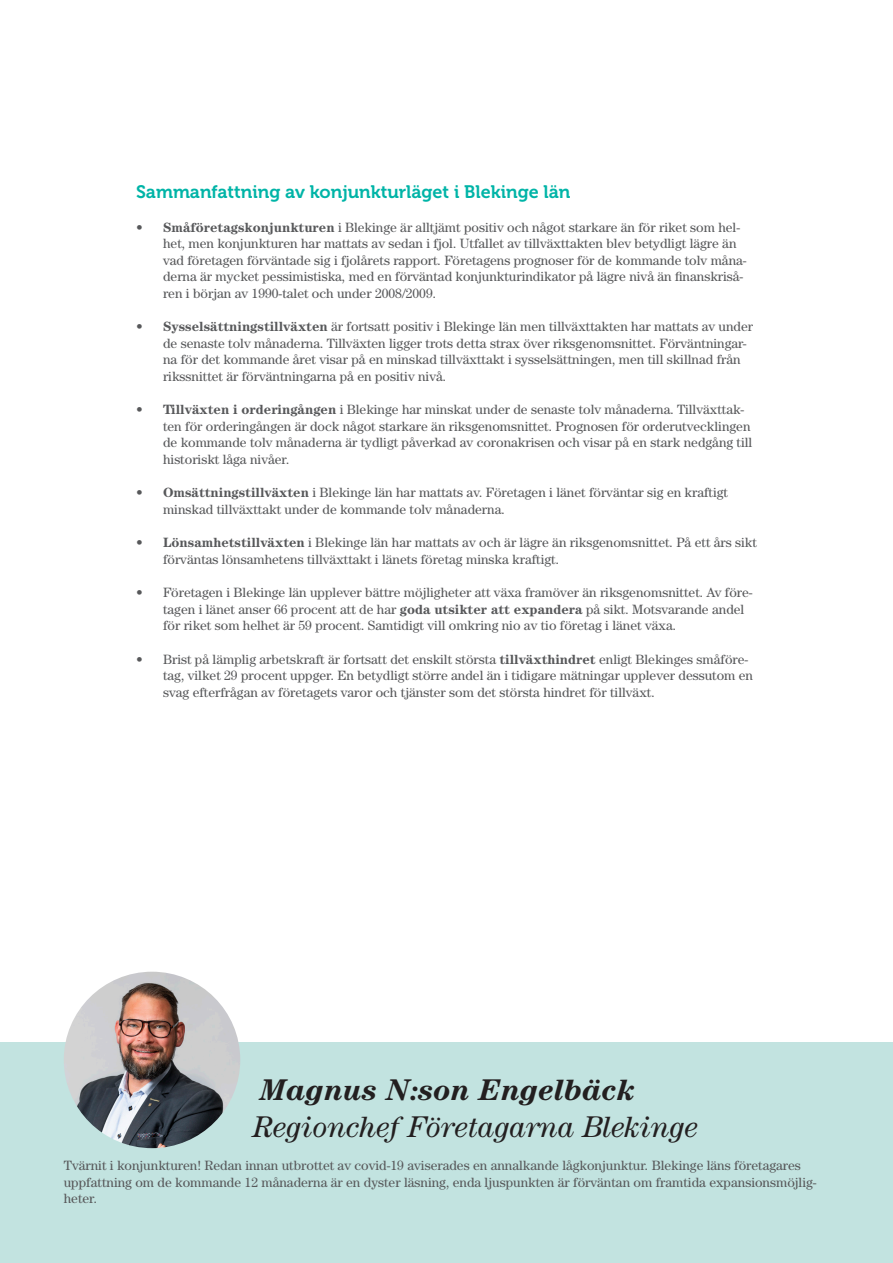
<style>
.page{position:relative;width:893px;height:1263px;background:#fff}
.page>*{position:absolute;margin:0;border:0;box-sizing:border-box;transform-origin:0 0}
.citatrubrik{font:italic 30px/36.6px "Century Std";color:#231f20}
.Heading_1{font:18px "Museo 700";color:#00b4a7}
.brödtext{font:13.5px/16.5px "Century Std";color:#57585a}
.s1{font-weight:700}
</style>
<div class="page">
<div style="left:0;top:1043px;width:893px;height:220px;background:#c2e3e0"></div>
<img style="left:64px;top:972px;width:176px;height:176px;border-radius:88px">
<p class="Heading_1" style="left:136px;top:182px;width:436px">Sammanfattning av konjunkturläget i Blekinge län</p>
<p class="brödtext" style="left:163px;top:219px;width:585px;text-indent:-27px">• <span class="s1">Småföretagskonjunkturen</span> i Blekinge är alltjämt positiv och något starkare än för riket som hel&shy;het, men konjunkturen har mattats av sedan i fjol. Utfallet av tillväxttakten blev betydligt lägre än vad företagen förväntade sig i fjolårets rapport. Företagens prognoser för de kommande tolv måna&shy;derna är mycket pessimistiska, med en förväntad konjunkturindikator på lägre nivå än finanskriså&shy;ren i början av 1990-talet och under 2008/2009.</p>
<p class="brödtext" style="left:163px;top:318px;width:592px;text-indent:-27px">• <span class="s1">Sysselsättningstillväxten</span> är fortsatt positiv i Blekinge län men tillväxttakten har mattats av under de senaste tolv månaderna. Tillväxten ligger trots detta strax över riksgenomsnittet. Förväntningar&shy;na för det kommande året visar på en minskad tillväxttakt i sysselsättningen, men till skillnad från rikssnittet är förväntningarna på en positiv nivå.</p>
<p class="brödtext" style="left:163px;top:401px;width:591px;text-indent:-27px">• <span class="s1">Tillväxten i orderingången</span> i Blekinge har minskat under de senaste tolv månaderna. Tillväxttak&shy;ten för orderingången är dock något starkare än riksgenomsnittet. Prognosen för orderutvecklingen de kommande tolv månaderna är tydligt påverkad av coronakrisen och visar på en stark nedgång till historiskt låga nivåer.</p>
<p class="brödtext" style="left:163px;top:484px;width:567px;text-indent:-27px">• <span class="s1">Omsättningstillväxten</span> i Blekinge län har mattats av. Företagen i länet förväntar sig en kraftigt minskad tillväxttakt under de kommande tolv månaderna.</p>
<p class="brödtext" style="left:163px;top:534px;width:595px;text-indent:-27px">• <span class="s1">Lönsamhetstillväxten</span> i Blekinge län har mattats av och är lägre än riksgenomsnittet. På ett års sikt förväntas lönsamhetens tillväxttakt i länets företag minska kraftigt.</p>
<p class="brödtext" style="left:163px;top:584px;width:591px;text-indent:-27px">• Företagen i Blekinge län upplever bättre möjligheter att växa framöver än riksgenomsnittet. Av före&shy;tagen i länet anser 66 procent att de har <span class="s1">goda utsikter att expandera</span> på sikt. Motsvarande andel för riket som helhet är 59 procent. Samtidigt vill omkring nio av tio företag i länet växa.</p>
<p class="brödtext" style="left:163px;top:651px;width:592px;text-indent:-27px">• Brist på lämplig arbetskraft är fortsatt det enskilt största <span class="s1">tillväxthindret</span> enligt Blekinges småföre&shy;tag, vilket 29 procent uppger. En betydligt större andel än i tidigare mätningar upplever dessutom en svag efterfrågan av företagets varor och tjänster som det största hindret för tillväxt.</p>
<p class="citatrubrik" style="left:253px;top:1071px;width:446px"><span class="s1">Magnus N:son Engelbäck<br></span>Regionchef Företagarna Blekinge</p>
<p class="brödtext" style="left:64px;top:1157px;width:754px">Tvärnit i konjunkturen! Redan innan utbrottet av covid-19 aviserades en annalkande lågkonjunktur. Blekinge läns företagares uppfattning om de kommande 12 månaderna är en dyster läsning, enda ljuspunkten är förväntan om framtida expansionsmöjlig&shy;heter.</p>
</div>
